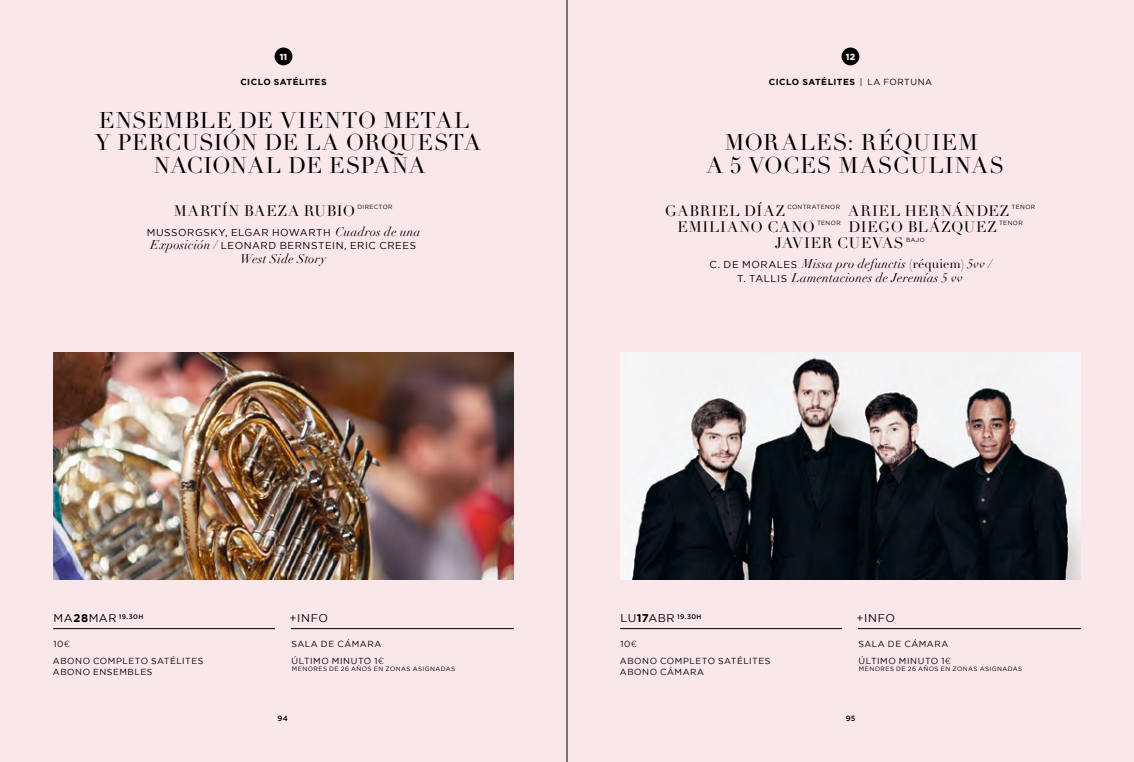
<style>
.page{position:relative;width:1134px;height:762px;background:#f9e7ea}
.page>*{position:absolute;margin:0;border:0;box-sizing:border-box;transform-origin:0 0}
.DESTACADO{font:22.5px/22.5px "Didot LT Std";letter-spacing:.025em;color:#000;text-align:center}
.DESTACADO-2{font:22.5px/22.5px "Didot LT Std";letter-spacing:.045em;color:#000;text-align:center}
.TXT_1{font:15px "Didot LT Std";letter-spacing:.05em;color:#000}
.TXT_1_BLANCO{font:italic 12.5px/13.8px "Didot";letter-spacing:.02em;color:#000;text-align:center}
.t1{font:11.25px "Gotham";letter-spacing:.055em;color:#000}
.TXT_1_BLANCO-2{font:10px "Gotham";letter-spacing:.055em;color:#000}
.TXT_1_BLANCO-3{font:8.75px "Gotham";letter-spacing:.06em;color:#000}
.CICLO{font:700 8.75px "Gotham";letter-spacing:.05em;color:#000}
.NUM_TOPO_TEMP{font:900 8.75px "Gotham";color:#f9e7ea}
.t2{font:500 7.5px "Gotham";color:#000}
.t3{font:500 6.5px "Gotham";letter-spacing:.055em;color:#000}
.t4{font:6.25px "Gotham";letter-spacing:.07em;color:#000}
.TXT_1-2{font:6px "Gotham";letter-spacing:.07em;color:#000}
.s1{font-family:"Didot";font-style:italic;font-size:12.5px}
.s2{font-weight:400;font-size:11.25px}
.s3{font-weight:700;font-size:11.25px}
.s4{font-weight:300}
.s5{font-weight:400}
.s6{font-family:"Gotham";font-style:normal;font-size:10px}
.s7{font-family:"Didot LT Std";font-style:normal}
</style>
<div class="page">
<hr style="left:620px;top:628px;width:222px;height:1px;background:#000">
<hr style="left:858px;top:628px;width:223px;height:1px;background:#000">
<div style="left:841px;top:48px;width:18px;height:17px;background:#000;border-radius:50%"></div>
<img style="left:620px;top:352px;width:461px;height:227px">
<hr style="left:291px;top:628px;width:223px;height:1px;background:#000">
<div style="left:275px;top:48px;width:17px;height:17px;background:#000;border-radius:50%"></div>
<hr style="left:53px;top:628px;width:222px;height:1px;background:#000">
<img style="left:53px;top:352px;width:461px;height:227px">
<hr style="left:567px;top:0;width:1px;height:762px;background:#000">
<p class="NUM_TOPO_TEMP" style="left:280px;top:51px;width:9px">11</p>
<p class="CICLO" style="left:240px;top:77px;width:88px">CICLO SATÉLITES</p>
<p class="DESTACADO" style="left:95px;top:109px;width:387px">ENSEMBLE DE VIENTO METAL<br>Y PERCUSIÓN DE LA ORQUESTA<br>NACIONAL DE ESPAÑA</p>
<p class="TXT_1" style="left:174px;top:201px;width:183px">MARTÍN BAEZA RUBIO</p>
<p class="TXT_1-2" style="left:357px;top:204px;width:37px">DIRECTOR</p>
<p class="TXT_1_BLANCO-2" style="left:147px;top:226px;width:275px">MUSSORGSKY, ELGAR HOWARTH <span class="s1">Cuadros de una</span></p>
<p class="TXT_1_BLANCO-2" style="left:151px;top:240px;width:267px"><span class="s1">Exposición /</span> LEONARD BERNSTEIN, ERIC CREES</p>
<p class="TXT_1_BLANCO" style="left:240px;top:252px;width:88px">West Side Story</p>
<p class="t3" style="left:54px;top:613px;width:91px"><span class="s2">MA</span><span class="s3">28</span><span class="s2">MAR</span> 19.30H</p>
<p class="TXT_1_BLANCO-3" style="left:53px;top:639px;width:18px">10<span class="s4">¤</span></p>
<p class="TXT_1_BLANCO-3" style="left:53px;top:655px;width:152px">ABONO COMPLETO SATÉLITES</p>
<p class="TXT_1_BLANCO-3" style="left:53px;top:667px;width:101px">ABONO ENSEMBLES</p>
<p class="t1" style="left:290px;top:612px;width:40px">+INFO</p>
<p class="TXT_1_BLANCO-3" style="left:291px;top:639px;width:91px">SALA DE CÁMARA</p>
<p class="TXT_1_BLANCO-3" style="left:292px;top:655px;width:94px">ÚLTIMO MINUTO 1<span class="s4">¤</span></p>
<p class="t4" style="left:292px;top:665px;width:165px">MENORES DE 26 AÑOS EN ZONAS ASIGNADAS</p>
<p class="NUM_TOPO_TEMP" style="left:846px;top:51px;width:11px">12</p>
<p class="CICLO" style="left:769px;top:77px;width:165px">CICLO SATÉLITES <span class="s5">| LA FORTUNA</span></p>
<p class="DESTACADO-2" style="left:706px;top:132px;width:299px">MORALES: RÉQUIEM<br>A 5 VOCES MASCULINAS</p>
<p class="TXT_1" style="left:665px;top:201px;width:122px">GABRIEL DÍAZ</p>
<p class="TXT_1-2" style="left:787px;top:204px;width:54px">CONTRATENOR</p>
<p class="TXT_1" style="left:848px;top:201px;width:163px">ARIEL HERNÁNDEZ</p>
<p class="TXT_1-2" style="left:1011px;top:204px;width:25px">TENOR</p>
<p class="TXT_1" style="left:677px;top:218px;width:139px">EMILIANO CANO</p>
<p class="TXT_1-2" style="left:817px;top:220px;width:25px">TENOR</p>
<p class="TXT_1" style="left:849px;top:218px;width:150px">DIEGO BLÁZQUEZ</p>
<p class="TXT_1-2" style="left:999px;top:220px;width:25px">TENOR</p>
<p class="TXT_1" style="left:775px;top:234px;width:130px">JAVIER CUEVAS</p>
<p class="TXT_1-2" style="left:906px;top:236px;width:20px">BAJO</p>
<p class="TXT_1_BLANCO" style="left:710px;top:257px;width:284px"><span class="s6">C. DE MORALES</span> Missa pro defunctis <span class="s7">(réquiem)</span> 5vv /<br><span class="s6">T. TALLIS</span> Lamentaciones de Jeremías 5 vv</p>
<p class="t3" style="left:621px;top:613px;width:82px"><span class="s2">LU</span><span class="s3">17</span><span class="s2">ABR</span> 19.30H</p>
<p class="TXT_1_BLANCO-3" style="left:620px;top:639px;width:18px">10<span class="s4">¤</span></p>
<p class="TXT_1_BLANCO-3" style="left:620px;top:655px;width:152px">ABONO COMPLETO SATÉLITES</p>
<p class="TXT_1_BLANCO-3" style="left:620px;top:667px;width:86px">ABONO CÁMARA</p>
<p class="t1" style="left:857px;top:612px;width:40px">+INFO</p>
<p class="TXT_1_BLANCO-3" style="left:858px;top:639px;width:91px">SALA DE CÁMARA</p>
<p class="TXT_1_BLANCO-3" style="left:858px;top:655px;width:94px">ÚLTIMO MINUTO 1<span class="s4">¤</span></p>
<p class="t4" style="left:859px;top:665px;width:165px">MENORES DE 26 AÑOS EN ZONAS ASIGNADAS</p>
<p class="t2" style="left:278px;top:714px;width:12px">94</p>
<p class="t2" style="left:846px;top:714px;width:11px">95</p>
</div>
